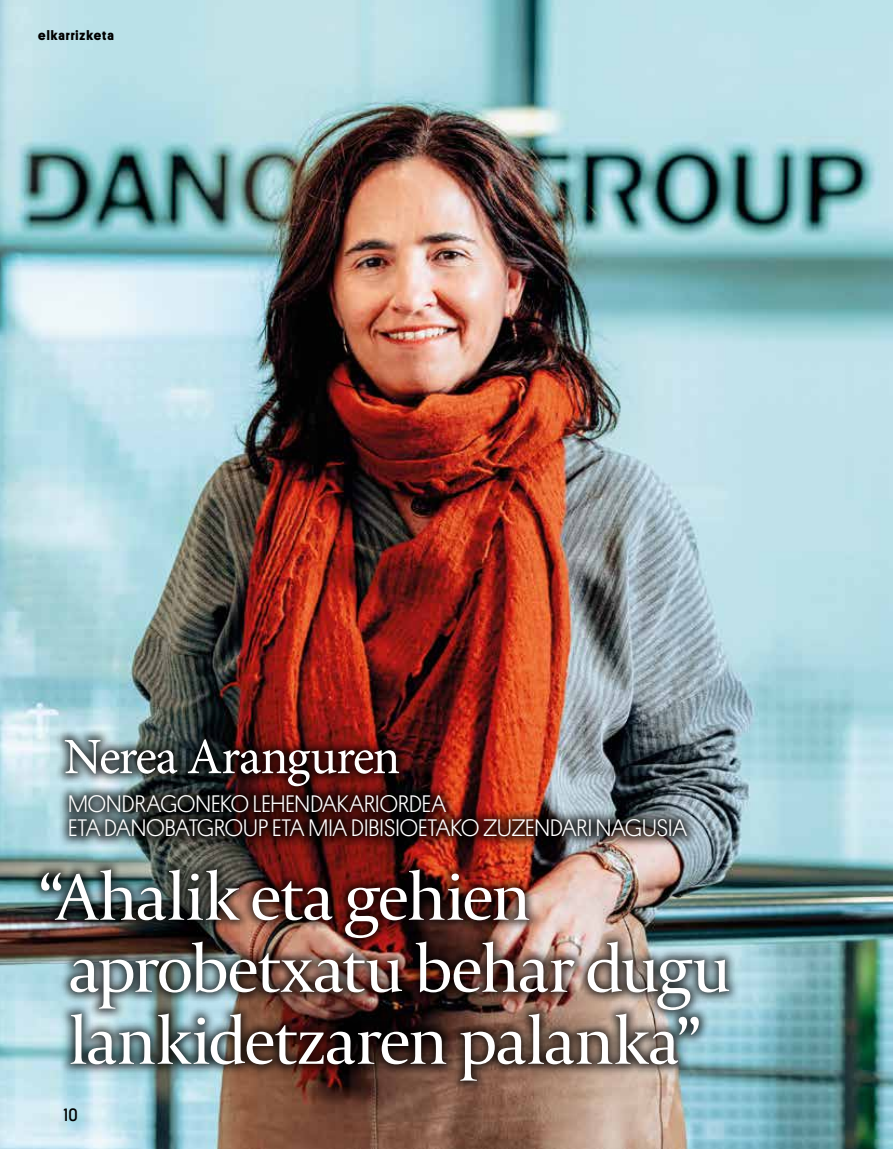
<style>
.page{position:relative;width:893px;height:1149px;background:#fff}
.page>*{position:absolute;margin:0;border:0;box-sizing:border-box;transform-origin:0 0}
.t1{font:69px/72px "Capitolium 2";letter-spacing:-.035em;color:#fff}
.t2{font:51px "Minion Pro";letter-spacing:-.035em;color:#fff}
.t3{font:300 24px/24px "Platform";color:#fff}
.t4{font:18px "Platform";color:#000}
.t5{font:700 13.5px "Platform";letter-spacing:.065em;color:#000}
</style>
<div class="page">
<img style="left:0;top:0;width:893px;height:1148px">
<div style="left:29px;top:858px;width:711px;height:233px;background:#000;opacity:.74"></div>
<div style="left:54px;top:728px;width:644px;height:119px;background:#000;opacity:.74"></div>
<p class="t5" style="left:38px;top:26px;width:77px">elkarrizketa</p>
<h2 class="t2" style="left:64px;top:722px;width:338px">Nerea Aranguren</h2>
<p class="t3" style="left:68px;top:789px;width:621px">MONDRAGONEKO LEHENDAKARIORDEA<br>ETA DANOBATGROUP ETA MIA DIBISIOETAKO ZUZENDARI NAGUSIA</p>
<h1 class="t1" style="left:68px;top:859px;width:665px;text-indent:-30px">“Ahalik eta gehien aprobetxatu behar dugu lankidetzaren palanka”</h1>
<p class="t4" style="left:64px;top:1101px;width:16px">10</p>
</div>
